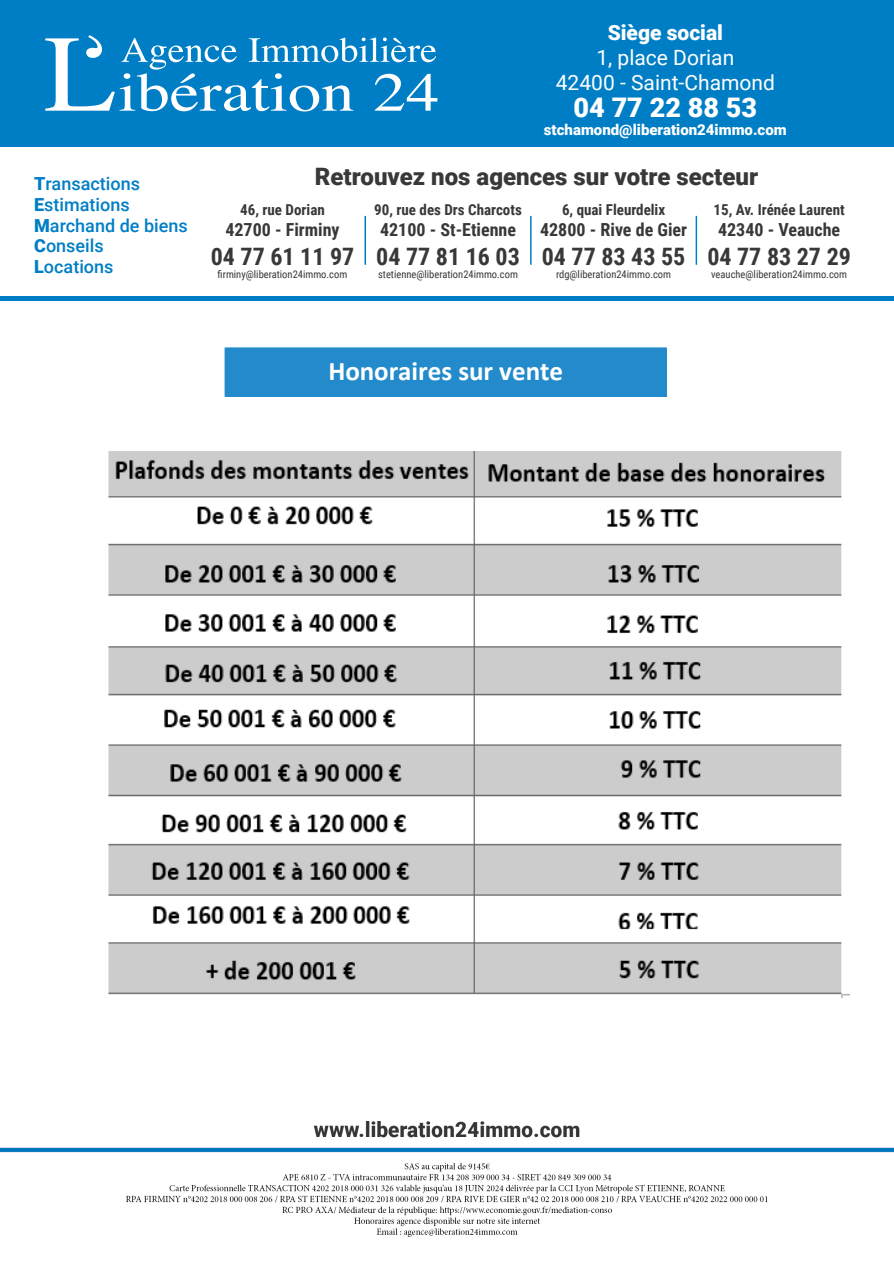
<style>
.page{position:relative;width:894px;height:1263px;background:#fff}
.page>*{position:absolute;margin:0;border:0;box-sizing:border-box;transform-origin:0 0}
.t1{font:700 27px "Calibri";color:#fff}
.t2{font:900 27px "Roboto";color:#fff}
.t3{font:700 24px "Roboto Condensed";color:#383839}
.t4{font:900 24px "Roboto";color:#383839}
.t5{font:21px/25.2px "Roboto";color:#fff;text-align:center}
.t6{font:900 21px "Roboto";color:#fff}
.t7{font:700 18px "Roboto Condensed";color:#383839}
.t8{font:500 18px/20.7px "Roboto";color:#007ec5}
.t9{font:700 15px "Roboto Condensed";color:#383839}
.t10{font:900 15px "Roboto";color:#fff}
.t11{font:10.5px "Roboto Condensed";color:#383839}
.s1{font-weight:900}
</style>
<div class="page">
<div style="left:0;top:0;width:893px;height:147px;background:#007ec5"></div>
<div style="left:0;top:296px;width:893px;height:5px;background:#007ec5"></div>
<svg style="left:45px;top:35px;width:392px;height:76px"></svg>
<hr style="left:364px;top:216px;width:2px;height:49px;background:#007ec5">
<hr style="left:530px;top:216px;width:1px;height:49px;background:#007ec5">
<hr style="left:695px;top:216px;width:1px;height:49px;background:#007ec5">
<img style="left:108px;top:451px;width:741px;height:546px">
<div style="left:225px;top:348px;width:441px;height:48px;background:#238bcb"></div>
<div style="left:224px;top:347px;width:442px;height:50px;border:1px solid #238bcb"></div>
<img style="left:0;top:1121px;width:893px;height:115px">
<h3 class="t6" style="left:607px;top:18px;width:117px">Siège social</h3>
<h3 class="t5" style="left:555px;top:44px;width:220px">1, place Dorian<br>42400 - Saint-Chamond</h3>
<h1 class="t2" style="left:573px;top:88px;width:185px">04 77 22 88 53</h1>
<h3 class="t10" style="left:543px;top:119px;width:244px">stchamond@liberation24immo.com</h3>
<h3 class="t8" style="left:34px;top:173px;width:155px"><span class="s1">T</span>ransactions<br><span class="s1">E</span>stimations<br><span class="s1">M</span>archand de biens<br><span class="s1">C</span>onseils<br><span class="s1">L</span>ocations</h3>
<h2 class="t4" style="left:315px;top:159px;width:444px">Retrouvez nos agences sur votre secteur</h2>
<h3 class="t9" style="left:374px;top:199px;width:149px">90, rue des Drs Charcots</h3>
<h3 class="t7" style="left:380px;top:217px;width:137px">42100 - St-Etienne</h3>
<h2 class="t3" style="left:376px;top:240px;width:145px">04 77 81 16 03</h2>
<p class="t11" style="left:378px;top:267px;width:141px">stetienne@liberation24immo.com</p>
<h3 class="t9" style="left:561px;top:199px;width:105px">6, quai Fleurdelix</h3>
<h3 class="t7" style="left:540px;top:217px;width:148px">42800 - Rive de Gier</h3>
<h2 class="t3" style="left:541px;top:240px;width:145px">04 77 83 43 55</h2>
<p class="t11" style="left:556px;top:267px;width:116px">rdg@liberation24immo.com</p>
<h3 class="t9" style="left:713px;top:199px;width:133px">15, Av. Irénée Laurent</h3>
<h3 class="t7" style="left:717px;top:217px;width:124px">42340 - Veauche</h3>
<h2 class="t3" style="left:707px;top:240px;width:145px">04 77 83 27 29</h2>
<p class="t11" style="left:711px;top:267px;width:137px">veauche@liberation24immo.com</p>
<h3 class="t9" style="left:240px;top:199px;width:86px">46, rue Dorian</h3>
<h3 class="t7" style="left:225px;top:217px;width:116px">42700 - Firminy</h3>
<h2 class="t3" style="left:210px;top:240px;width:145px">04 77 61 11 97</h2>
<p class="t11" style="left:217px;top:267px;width:131px">firminy@liberation24immo.com</p>
<p class="t1" style="left:328px;top:359px;width:236px">Honoraires sur vente</p>
</div>
